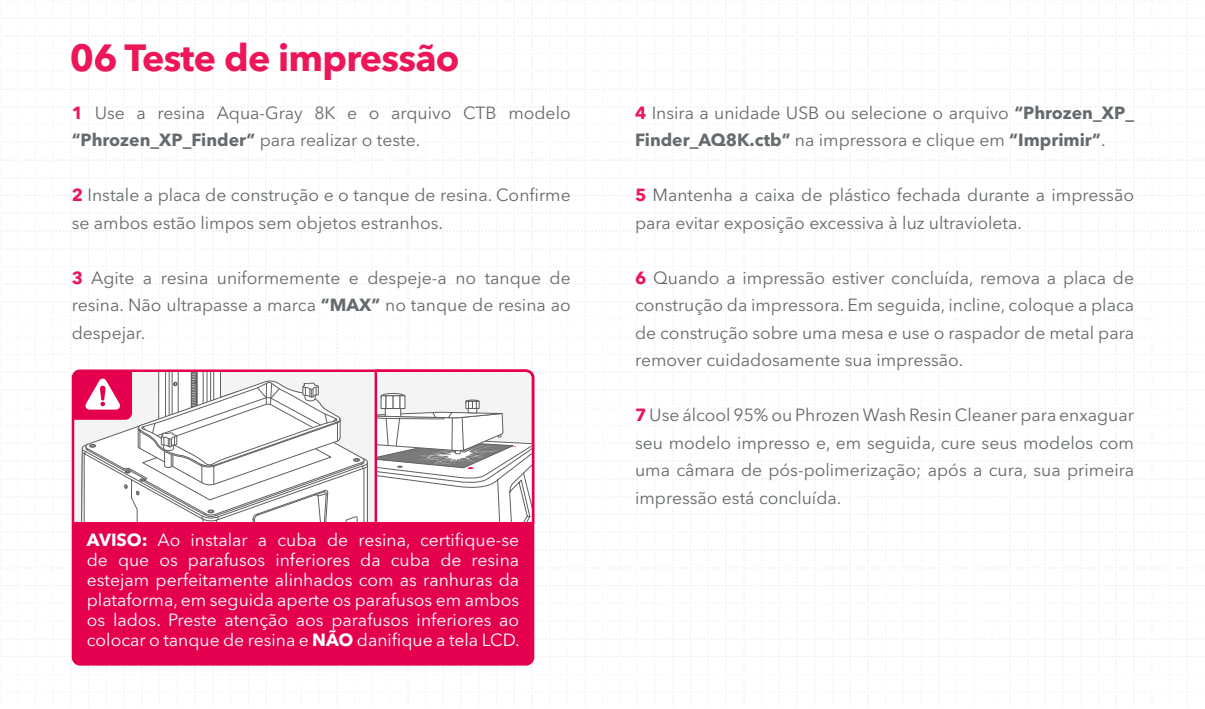
<style>
.page{position:relative;width:1205px;height:709px;background:#fff}
.page>*{position:absolute;margin:0;border:0;box-sizing:border-box;transform-origin:0 0}
.t1{font:700 37.5px "Avenir Next LT Pro";letter-spacing:-.02em;color:#ed1658}
.t2{font:17.5px/27.5px "Avenir Next LT Pro";color:#656a6d}
.t3{font:17.5px/20px "Avenir Next LT Pro";color:#fff;text-align:justify}
.s1{font-weight:700;color:#ed1658}
.s2{font-weight:700}
</style>
<div class="page">
<img style="left:0;top:0;width:1202px;height:707px">
<svg style="left:73px;top:369px;width:461px;height:152px"></svg>
<div style="left:72px;top:521px;width:462px;height:144px;background:#e5004f"></div>
<p class="t1" style="left:70px;top:35px;width:391px">06 Teste de impressão</p>
<p class="t2" style="left:72px;top:99px;width:500px"><span class="s1">1</span> Use a resina Aqua-Gray 8K e o arquivo CTB modelo <span class="s2">“Phrozen_XP_Finder”</span> para realizar o teste.</p>
<p class="t2" style="left:72px;top:181px;width:500px"><span class="s1">2</span> Instale a placa de construção e o tanque de resina. Confirme se ambos estão limpos sem objetos estranhos.</p>
<p class="t2" style="left:72px;top:264px;width:500px;text-align:justify"><span class="s1">3</span> Agite a resina uniformemente e despeje-a no tanque de resina. Não ultrapasse a marca <span class="s2">“MAX”</span> no tanque de resina ao despejar.</p>
<p class="t3" style="left:87px;top:529px;width:434px"><span class="s2">AVISO:</span> Ao instalar a cuba de resina, certifique-se de que os parafusos inferiores da cuba de resina estejam perfeitamente alinhados com as ranhuras da plataforma, em seguida aperte os parafusos em ambos os lados. Preste atenção aos parafusos inferiores ao colocar o tanque de resina e <span class="s2">NÃO</span> danifique a tela LCD.</p>
<p class="t2" style="left:635px;top:99px;width:500px"><span class="s1">4</span> Insira a unidade USB ou selecione o arquivo <span class="s2">“Phrozen_XP_<br>Finder_AQ8K.ctb”</span> na impressora e clique em <span class="s2">“Imprimir”</span>.</p>
<p class="t2" style="left:635px;top:181px;width:500px"><span class="s1">5</span> Mantenha a caixa de plástico fechada durante a impressão para evitar exposição excessiva à luz ultravioleta.</p>
<p class="t2" style="left:635px;top:264px;width:500px;text-align:justify"><span class="s1">6</span> Quando a impressão estiver concluída, remova a placa de construção da impressora. Em seguida, incline, coloque a placa de construção sobre uma mesa e use o raspador de metal para remover cuidadosamente sua impressão.</p>
<p class="t2" style="left:635px;top:401px;width:500px;text-align:justify"><span class="s1">7</span> Use álcool 95% ou Phrozen Wash Resin Cleaner para enxaguar seu modelo impresso e, em seguida, cure seus modelos com uma câmara de pós-polimerização; após a cura, sua primeira impressão está concluída.</p>
</div>
